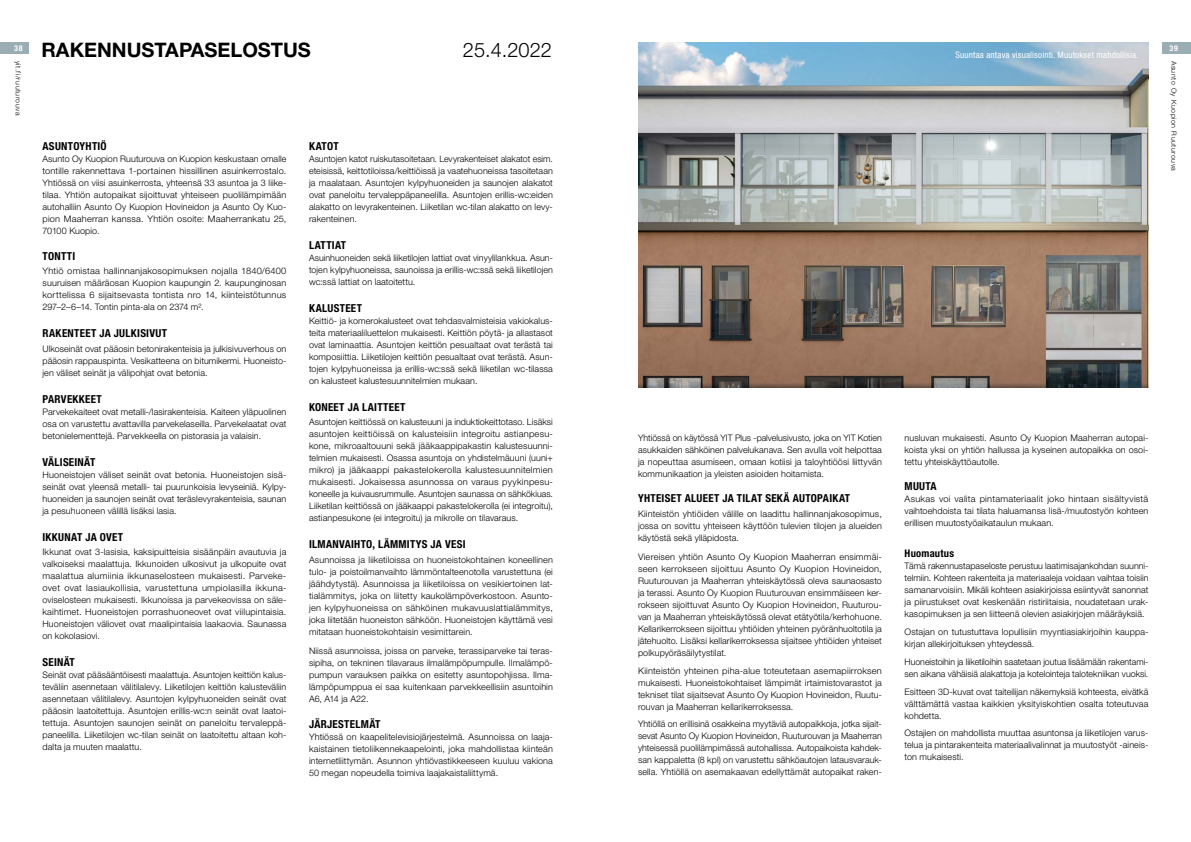
<style>
.page{position:relative;width:1191px;height:842px;background:#fff}
.page>*{position:absolute;margin:0;border:0;box-sizing:border-box;transform-origin:0 0}
.t1{font:700 20px "Helvetica Neue LT Pro";color:#000}
.t2{font:300 20px "Helvetica Neue LT Pro";color:#000}
.t3{font:700 condensed 11px "Helvetica Neue LT Pro";letter-spacing:.025em;color:#000}
.t4{font:700 condensed 10.5px "Helvetica Neue LT Pro";letter-spacing:.025em;color:#000}
.t5{font:300 9px/12px "Helvetica Neue LT Pro";letter-spacing:.01em;color:#000;text-align:justify}
.t6{font:condensed 9px "Helvetica Neue LT Pro";letter-spacing:.02em;color:#fff}
.t7{font:700 condensed 8px "Helvetica Neue LT Pro";color:#fff}
.t8{font:300 7px "Helvetica Neue LT Pro";letter-spacing:.08em;color:#000}
</style>
<div class="page">
<div style="left:0;top:43px;width:28px;height:11px;background:#9aacb4"></div>
<div style="left:1162px;top:43px;width:29px;height:11px;background:#9aacb4"></div>
<img style="left:638px;top:43px;width:510px;height:344px">
<p class="t7" style="left:14px;top:44px;width:10px">38</p>
<h1 class="t1" style="left:42px;top:37px;width:271px">RAKENNUSTAPASELOSTUS</h1>
<h1 class="t2" style="left:463px;top:37px;width:90px">25.4.2022</h1>
<p class="t7" style="left:1169px;top:44px;width:10px">39</p>
<p class="t6" style="left:955px;top:49px;width:184px">Suuntaa antava visualisointi. Muutokset mahdollisia.</p>
<p class="t8" style="left:23px;top:61px;width:57px;rotate:90deg">yit.fi/ruuturouva</p>
<p class="t8" style="left:1178px;top:61px;width:112px;rotate:90deg">Asunto Oy Kuopion Ruuturouva</p>
<p class="t3" style="left:43px;top:140px;width:66px">ASUNTOYHTIÖ</p>
<p class="t5" style="left:43px;top:153px;width:245px">Asunto Oy Kuopion Ruuturouva on Kuopion keskustaan omalle tontille rakennettava 1-portainen hissillinen asuinkerrostalo.<br>Yhtiössä on viisi asuinkerrosta, yhteensä 33 asuntoa ja 3 liike&shy;tilaa. Yhtiön autopaikat sijoittuvat yhteiseen puolilämpimään autohalliin Asunto Oy Kuopion Hovineidon ja Asunto Oy Kuo&shy;pion Maaherran kanssa. Yhtiön osoite: Maaherrankatu 25, 70100 Kuopio.</p>
<p class="t3" style="left:43px;top:249px;width:34px">TONTTI</p>
<p class="t5" style="left:43px;top:265px;width:245px">Yhtiö omistaa hallinnanjakosopimuksen nojalla 1840/6400 suuruisen määräosan Kuopion kaupungin 2. kaupunginosan korttelissa 6 sijaitsevasta tontista nro 14, kiinteistötunnus 297–2–6–14. Tontin pinta-ala on 2374 m².</p>
<p class="t3" style="left:43px;top:327px;width:126px">RAKENTEET JA JULKISIVUT</p>
<p class="t5" style="left:43px;top:343px;width:245px">Ulkoseinät ovat pääosin betonirakenteisia ja julkisivuverhous on pääosin rappauspinta. Vesikatteena on bitumikermi. Huoneisto&shy;jen väliset seinät ja välipohjat ovat betonia.</p>
<p class="t3" style="left:43px;top:392px;width:61px">PARVEKKEET</p>
<p class="t5" style="left:43px;top:405px;width:245px">Parvekekaiteet ovat metalli-/lasirakenteisia. Kaiteen yläpuolinen osa on varustettu avattavilla parvekelaseilla. Parvekelaatat ovat betonielementtejä. Parvekkeella on pistorasia ja valaisin.</p>
<p class="t3" style="left:43px;top:455px;width:54px">VÄLISEINÄT</p>
<p class="t5" style="left:43px;top:468px;width:245px">Huoneistojen väliset seinät ovat betonia. Huoneistojen sisä&shy;seinät ovat yleensä metalli- tai puurunkoisia levyseiniä. Kylpy&shy;huoneiden ja saunojen seinät ovat teräslevyrakenteisia, saunan ja pesuhuoneen välillä lisäksi lasia.</p>
<p class="t3" style="left:43px;top:530px;width:82px">IKKUNAT JA OVET</p>
<p class="t5" style="left:43px;top:546px;width:245px">Ikkunat ovat 3-lasisia, kaksipuitteisia sisäänpäin avautuvia ja valkoiseksi maalattuja. Ikkunoiden ulkosivut ja ulkopuite ovat maalattua alumiinia ikkunaselosteen mukaisesti. Parveke&shy;ovet ovat lasiaukollisia, varustettuna umpiolasilla ikkuna&shy;oviselosteen mukaisesti. Ikkunoissa ja parvekeovissa on säle&shy;kaihtimet. Huoneistojen porrashuoneovet ovat viilupintaisia.<br>Huoneistojen väliovet ovat maalipintaisia laakaovia. Saunassa on kokolasiovi.</p>
<p class="t3" style="left:43px;top:656px;width:34px">SEINÄT</p>
<p class="t5" style="left:43px;top:669px;width:245px">Seinät ovat pääsääntöisesti maalattuja. Asuntojen keittiön kalus&shy;teväliin asennetaan välitilalevy. Liiketilojen keittiön kalusteväliin asennetaan välitilalevy. Asuntojen kylpyhuoneiden seinät ovat pääosin laatoitettuja. Asuntojen erillis-wc:n seinät ovat laatoi&shy;tettuja. Asuntojen saunojen seinät on paneloitu tervaleppä&shy;paneelilla. Liiketilojen wc-tilan seinät on laatoitettu altaan koh&shy;dalta ja muuten maalattu.</p>
<p class="t3" style="left:309px;top:140px;width:31px">KATOT</p>
<p class="t5" style="left:309px;top:153px;width:245px">Asuntojen katot ruiskutasoitetaan. Levyrakenteiset alakatot esim. eteisissä, keittotiloissa/keittiöissä ja vaatehuoneissa tasoitetaan ja maalataan. Asuntojen kylpyhuoneiden ja saunojen alakatot ovat paneloitu tervaleppäpaneelilla. Asuntojen erillis-wc:eiden alakatto on levyrakenteinen. Liiketilan wc-tilan alakatto on levy&shy;rakenteinen.</p>
<p class="t3" style="left:309px;top:238px;width:39px">LATTIAT</p>
<p class="t5" style="left:309px;top:252px;width:245px">Asuinhuoneiden sekä liiketilojen lattiat ovat vinyylilankkua. Asun&shy;tojen kylpyhuoneissa, saunoissa ja erillis-wc:ssä sekä liiketilojen wc:ssä lattiat on laatoitettu.</p>
<p class="t3" style="left:309px;top:301px;width:54px">KALUSTEET</p>
<p class="t5" style="left:309px;top:314px;width:245px">Keittiö- ja komerokalusteet ovat tehdasvalmisteisia vakiokalus&shy;teita materiaaliluettelon mukaisesti. Keittiön pöytä- ja allastasot ovat laminaattia. Asuntojen keittiön pesualtaat ovat terästä tai komposiittia. Liiketilojen keittiön pesualtaat ovat terästä. Asun&shy;tojen kylpyhuoneissa ja erillis-wc:ssä sekä liiketilan wc-tilassa on kalusteet kalustesuunnitelmien mukaan.</p>
<p class="t3" style="left:309px;top:400px;width:98px">KONEET JA LAITTEET</p>
<p class="t5" style="left:309px;top:416px;width:245px">Asuntojen keittiössä on kalusteuuni ja induktiokeittotaso. Lisäksi asuntojen keittiöissä on kalusteisiin integroitu astianpesu&shy;kone, mikroaaltouuni sekä jääkaappipakastin kalustesuunni&shy;telmien mukaisesti. Osassa asuntoja on yhdistelmäuuni (uuni+ mikro) ja jääkaappi pakastelokerolla kalustesuunnitelmien mukaisesti. Jokaisessa asunnossa on varaus pyykinpesu&shy;koneelle ja kuivausrummulle. Asuntojen saunassa on sähkökiuas.<br>Liiketilan keittiössä on jääkaappi pakastelokerolla (ei integroitu), astianpesukone (ei integroitu) ja mikrolle on tilavaraus.</p>
<p class="t3" style="left:309px;top:538px;width:158px">ILMANVAIHTO, LÄMMITYS JA VESI</p>
<p class="t5" style="left:309px;top:554px;width:245px">Asunnoissa ja liiketiloissa on huoneistokohtainen koneellinen tulo- ja poistoilmanvaihto lämmöntalteenotolla varustettuna (ei jäähdytystä). Asunnoissa ja liiketiloissa on vesikiertoinen lat&shy;tialämmitys, joka on liitetty kaukolämpöverkostoon. Asunto&shy;jen kylpyhuoneissa on sähköinen mukavuuslattialämmitys, joka liitetään huoneiston sähköön. Huoneistojen käyttämä vesi mitataan huoneistokohtaisin vesimittarein.</p>
<p class="t5" style="left:309px;top:645px;width:245px">Niissä asunnoissa, joissa on parveke, terassiparveke tai teras&shy;sipiha, on tekninen tilavaraus ilmalämpöpumpulle. Ilmalämpö&shy;pumpun varauksen paikka on esitetty asuntopohjissa. Ilma&shy;lämpöpumppua ei saa kuitenkaan parvekkeellisiin asuntoihin A6, A14 ja A22.</p>
<p class="t3" style="left:309px;top:717px;width:73px">JÄRJESTELMÄT</p>
<p class="t5" style="left:309px;top:730px;width:245px">Yhtiössä on kaapelitelevisiojärjestelmä. Asunnoissa on laaja&shy;kaistainen tietoliikennekaapelointi, joka mahdollistaa kiinteän internetliittymän. Asunnon yhtiövastikkeeseen kuuluu vakiona 50 megan nopeudella toimiva laajakaistaliittymä.</p>
<p class="t5" style="left:904px;top:431px;width:245px">nusluvan mukaisesti. Asunto Oy Kuopion Maaherran autopai&shy;koista yksi on yhtiön hallussa ja kyseinen autopaikka on osoi&shy;tettu yhteiskäyttöautolle.</p>
<p class="t3" style="left:904px;top:480px;width:34px">MUUTA</p>
<p class="t5" style="left:904px;top:493px;width:245px">Asukas voi valita pintamateriaalit joko hintaan sisältyvistä vaihtoehdoista tai tilata haluamansa lisä-/muutostyön kohteen erillisen muutostyöaikataulun mukaan.</p>
<p class="t4" style="left:904px;top:547px;width:51px">Huomautus</p>
<p class="t5" style="left:904px;top:560px;width:245px">Tämä rakennustapaseloste perustuu laatimisajankohdan suunni&shy;telmiin. Kohteen rakenteita ja materiaaleja voidaan vaihtaa toisiin samanarvoisiin. Mikäli kohteen asiakirjoissa esiintyvät sanonnat ja piirustukset ovat keskenään ristiriitaisia, noudatetaan urak&shy;kasopimuksen ja sen liitteenä olevien asiakirjojen määräyksiä.</p>
<p class="t5" style="left:904px;top:626px;width:245px">Ostajan on tutustuttava lopullisiin myyntiasiakirjoihin kauppa&shy;kirjan allekirjoituksen yhteydessä.</p>
<p class="t5" style="left:904px;top:655px;width:245px">Huoneistoihin ja liiketiloihin saatetaan joutua lisäämään rakentami&shy;sen aikana vähäisiä alakattoja ja kotelointeja talotekniikan vuoksi.</p>
<p class="t5" style="left:904px;top:685px;width:245px">Esitteen 3D-kuvat ovat taiteilijan näkemyksiä kohteesta, eivätkä välttämättä vastaa kaikkien yksityiskohtien osalta toteutuvaa kohdetta.</p>
<p class="t5" style="left:904px;top:727px;width:245px">Ostajien on mahdollista muuttaa asuntonsa ja liiketilojen varus&shy;telua ja pintarakenteita materiaalivalinnat ja muutostyöt -aineis&shy;ton mukaisesti.</p>
<p class="t5" style="left:638px;top:431px;width:245px">Yhtiössä on käytössä YIT Plus -palvelusivusto, joka on YIT Kotien asukkaiden sähköinen palvelukanava. Sen avulla voit helpottaa ja nopeuttaa asumiseen, omaan kotiisi ja taloyhtiöösi liittyvän kommunikaation ja yleisten asioiden hoitamista.</p>
<p class="t3" style="left:638px;top:492px;width:214px">YHTEISET ALUEET JA TILAT SEKÄ AUTOPAIKAT</p>
<p class="t5" style="left:638px;top:507px;width:245px">Kiinteistön yhtiöiden välille on laadittu hallinnanjakosopimus, jossa on sovittu yhteiseen käyttöön tulevien tilojen ja alueiden käytöstä sekä ylläpidosta.</p>
<p class="t5" style="left:638px;top:551px;width:245px">Viereisen yhtiön Asunto Oy Kuopion Maaherran ensimmäi&shy;seen kerrokseen sijoittuu Asunto Oy Kuopion Hovineidon, Ruuturouvan ja Maaherran yhteiskäytössä oleva saunaosasto ja terassi. Asunto Oy Kuopion Ruuturouvan ensimmäiseen ker&shy;rokseen sijoittuvat Asunto Oy Kuopion Hovineidon, Ruuturou&shy;van ja Maaherran yhteiskäytössä olevat etätyötila/kerhohuone.<br>Kellarikerrokseen sijoittuu yhtiöiden yhteinen pyöränhuoltotila ja jätehuolto. Lisäksi kellarikerroksessa sijaitsee yhtiöiden yhteiset polkupyöräsäilytystilat.</p>
<p class="t5" style="left:638px;top:664px;width:245px">Kiinteistön yhteinen piha-alue toteutetaan asemapiirroksen mukaisesti. Huoneistokohtaiset lämpimät irtaimistovarastot ja tekniset tilat sijaitsevat Asunto Oy Kuopion Hovineidon, Ruutu&shy;rouvan ja Maaherran kellarikerroksessa.</p>
<p class="t5" style="left:638px;top:718px;width:245px">Yhtiöllä on erillisinä osakkeina myytäviä autopaikkoja, jotka sijait&shy;sevat Asunto Oy Kuopion Hovineidon, Ruuturouvan ja Maaherran yhteisessä puolilämpimässä autohallissa. Autopaikoista kahdek&shy;san kappaletta (8 kpl) on varustettu sähköautojen latausvarauk&shy;sella. Yhtiöllä on asemakaavan edellyttämät autopaikat raken-</p>
</div>
